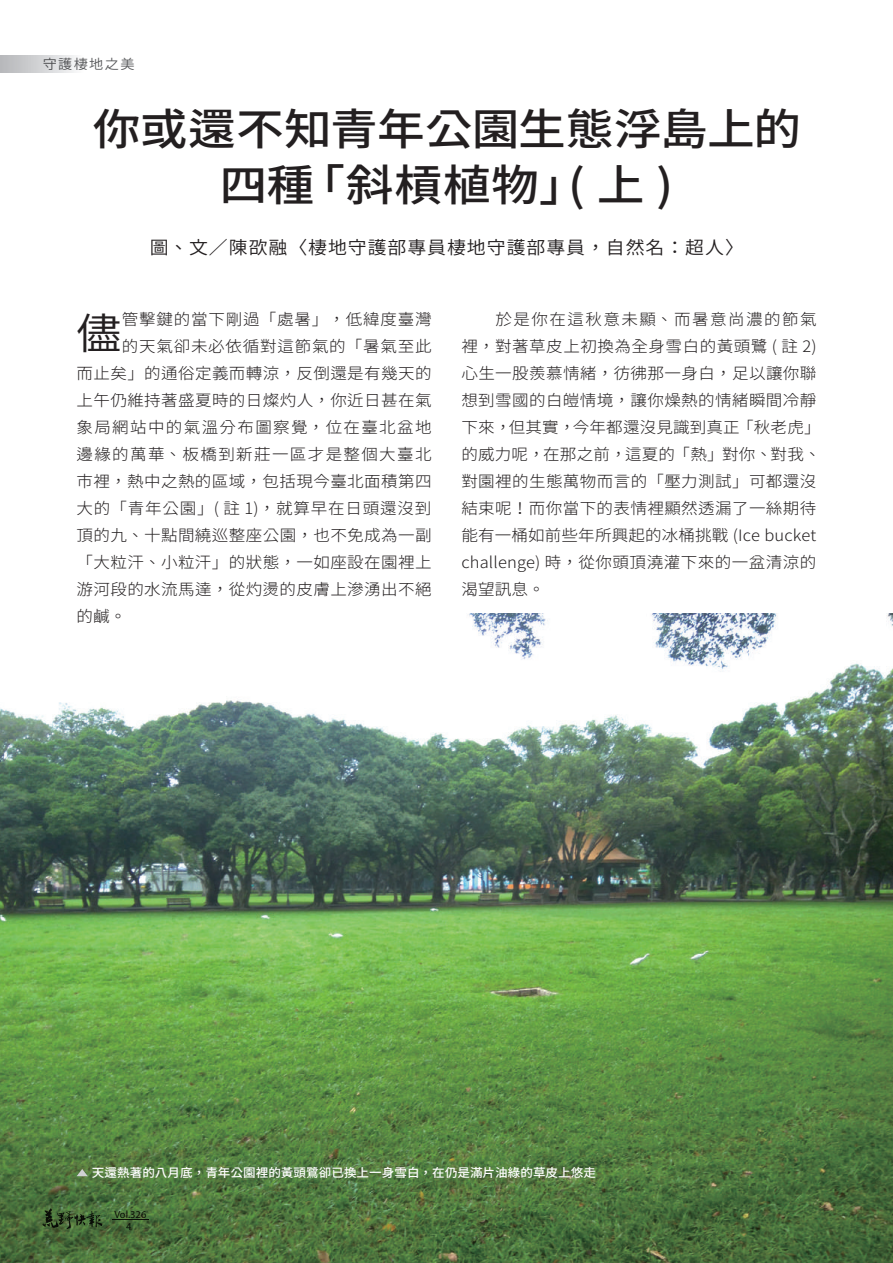
<style>
.page{position:relative;width:893px;height:1263px;background:#fff}
.page>*{position:absolute;margin:0;border:0;box-sizing:border-box;transform-origin:0 0}
.t1{font:43.5px/56.2px "Gen Yo Gothic TW Medium TTF";letter-spacing:-.01em;color:#231f20;text-align:center;scale:1.1 1}
.t2{font:42.75px "Gen Yo Gothic TW Normal TTF";color:#231f20;scale:1.05 1}
.t3{font:18px "Gen Yo Gothic TW Normal TTF";letter-spacing:.05em;color:#231f20;scale:1.05 1}
.t4{font:15.75px/27px "Gen Yo Gothic TW Light TTF";letter-spacing:.025em;color:#231f20;scale:1.05 1}
.t5{font:15.75px "Gen Yo Gothic TW Light TTF";letter-spacing:.08em;color:#231f20;scale:1.05 1}
.t6{font:15.75px "Gen Yo Gothic TW Light TTF";letter-spacing:.045em;color:#231f20;scale:1.05 1}
.t7{font:15.75px "Gen Yo Gothic TW Light TTF";letter-spacing:.05em;color:#231f20;scale:1.05 1}
.t8{font:13.5px "Gen Yo Gothic TW Normal TTF";letter-spacing:.1em;color:#57585a;scale:1.05 1}
.t9{font:12px "Gen Yo Gothic TW Medium TTF";color:#fff;scale:1.05 1}
.t10{font:10.5px/12.3px "Myriad Pro";color:#231f20;text-align:center}
</style>
<div class="page">
<div style="left:0;top:55px;width:85px;height:17px;background:linear-gradient(to right,#b3b4b8,#fbfbfc)"></div>
<img style="left:0;top:613px;width:893px;height:650px">
<svg style="left:77px;top:1169px;width:11px;height:7px"></svg>
<p class="t8" style="left:43px;top:56px;width:89px">守護棲地之美</p>
<h1 class="t1" style="left:93px;top:101px;width:646px">你或還不知青年公園生態浮島上的四種「斜槓植物」( 上 )</h1>
<p class="t3" style="left:149px;top:238px;width:568px">圖、文／陳欩融〈棲地守護部專員棲地守護部專員，自然名：超人〉</p>
<h2 class="t2" style="left:77px;top:309px;width:44px">儘</h2>
<p class="t6" style="left:122px;top:310px;width:296px">管擊鍵的當下剛過「處暑」，低緯度臺灣</p>
<p class="t6" style="left:122px;top:337px;width:296px">的天氣卻未必依循對這節氣的「暑氣至此</p>
<p class="t4" style="left:77px;top:360px;width:340px">而止矣」的通俗定義而轉涼，反倒還是有幾天的</p>
<p class="t4" style="left:77px;top:387px;width:340px">上午仍維持著盛夏時的日燦灼人，你近日甚在氣</p>
<p class="t5" style="left:77px;top:418px;width:340px">象局網站中的氣溫分布圖察覺，位在臺北盆地</p>
<p class="t5" style="left:77px;top:445px;width:340px">邊緣的萬華、板橋到新莊一區才是整個大臺北</p>
<p class="t4" style="left:77px;top:468px;width:340px">市裡，熱中之熱的區域，包括現今臺北面積第四</p>
<p class="t7" style="left:77px;top:499px;width:340px">大的「青年公園」( 註 1)，就算早在日頭還沒到</p>
<p class="t4" style="left:77px;top:522px;width:340px">頂的九、十點間繞巡整座公園，也不免成為一副</p>
<p class="t4" style="left:77px;top:549px;width:340px">「大粒汗、小粒汗」的狀態，一如座設在園裡上</p>
<p class="t4" style="left:77px;top:576px;width:340px">游河段的水流馬達，從灼燙的皮膚上滲湧出不絕</p>
<p class="t4" style="left:77px;top:603px;width:49px">的鹹。</p>
<p class="t4" style="left:461px;top:306px;width:344px;text-indent:34px">於是你在這秋意未顯、而暑意尚濃的節氣裡，對著草皮上初換為全身雪白的黃頭鷺 ( 註 2)心生一股羨慕情緒，彷彿那一身白，足以讓你聯想到雪國的白皚情境，讓你燥熱的情緒瞬間冷靜下來，但其實，今年都還沒見識到真正「秋老虎」的威力呢，在那之前，這夏的「熱」對你、對我、對園裡的生態萬物而言的「壓力測試」可都還沒結束呢！而你當下的表情裡顯然透漏了一絲期待能有一桶如前些年所興起的冰桶挑戰 (Ice bucket challenge) 時，從你頭頂澆灌下來的一盆清涼的渴望訊息。</p>
<p class="t9" style="left:92px;top:1165px;width:482px">天還熱著的八月底，青年公園裡的黃頭鷺卻已換上一身雪白，在仍是滿片油綠的草皮上悠走</p>
<p class="t10" style="left:114px;top:1208px;width:33px">Vol.326<br>4</p>
</div>
